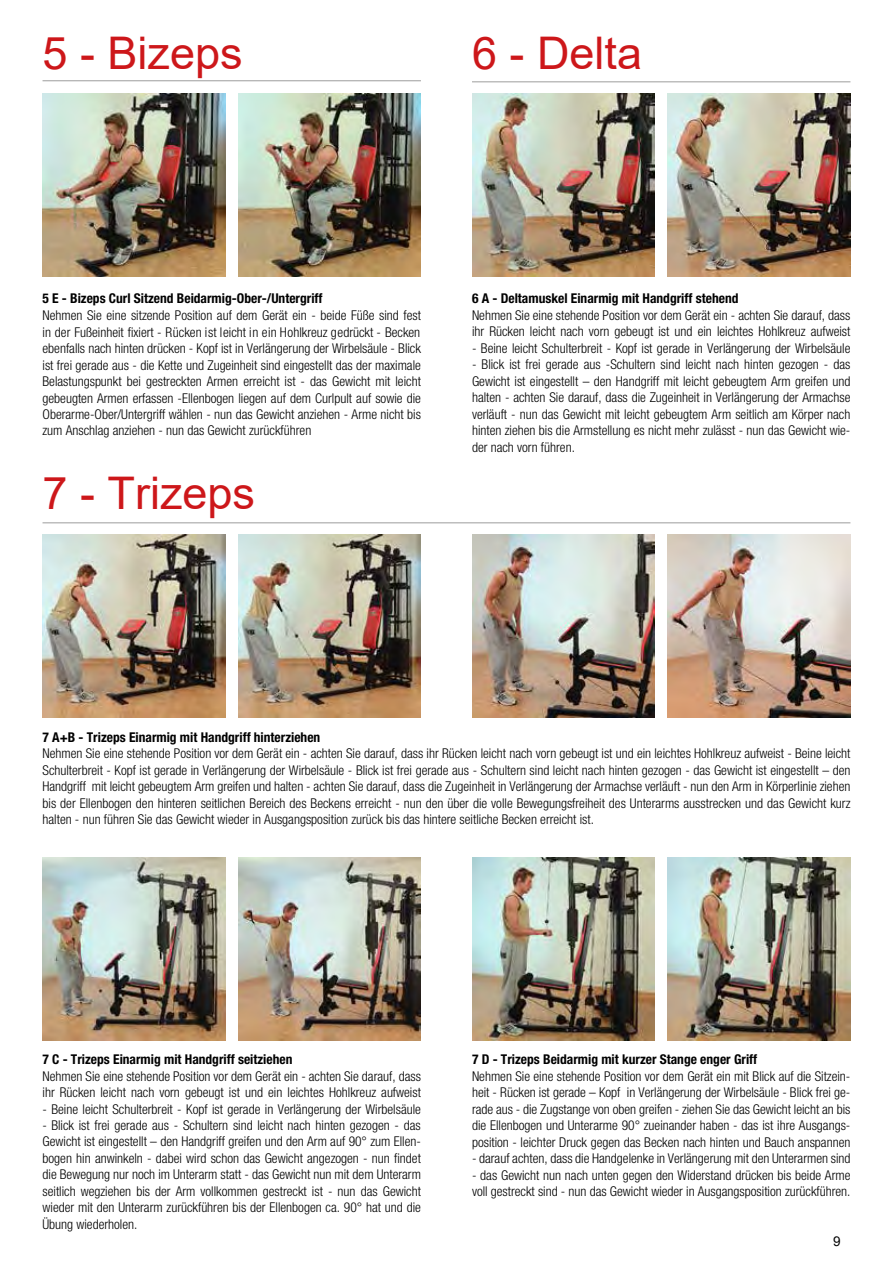
<style>
.page{position:relative;width:893px;height:1263px;background:#fff}
.page>*{position:absolute;margin:0;border:0;box-sizing:border-box;transform-origin:0 0}
.t1{font:45px "Arial";color:#cd171a}
.t2{font:300 condensed 13.5px/16.5px "Helvetica Neue";color:#000;text-align:justify}
.t3{font:700 condensed 13.5px "Helvetica Neue";color:#000}
.t4{font:13.5px "Arial";color:#000}
</style>
<div class="page">
<img style="left:238px;top:94px;width:183px;height:182px">
<img style="left:472px;top:94px;width:183px;height:182px">
<img style="left:668px;top:94px;width:182px;height:182px">
<hr style="left:472px;top:81px;width:378px;height:1px;background:#9d9d9c">
<hr style="left:43px;top:522px;width:807px;height:1px;background:#9d9d9c">
<img style="left:43px;top:534px;width:182px;height:183px">
<img style="left:238px;top:534px;width:183px;height:183px">
<img style="left:668px;top:534px;width:182px;height:183px">
<img style="left:472px;top:534px;width:183px;height:183px">
<hr style="left:43px;top:80px;width:378px;height:1px;background:#9d9d9c">
<img style="left:43px;top:858px;width:182px;height:182px">
<img style="left:238px;top:858px;width:183px;height:182px">
<img style="left:472px;top:858px;width:183px;height:182px">
<img style="left:668px;top:858px;width:182px;height:182px">
<img style="left:43px;top:94px;width:182px;height:182px">
<h1 class="t1" style="left:43px;top:22px;width:202px">5 - Bizeps</h1>
<h1 class="t1" style="left:472px;top:22px;width:172px">6 - Delta</h1>
<p class="t3" style="left:43px;top:290px;width:282px">5 E - Bizeps Curl Sitzend Beidarmig-Ober-/Untergriff</p>
<p class="t2" style="left:43px;top:307px;width:380px">Nehmen Sie eine sitzende Position auf dem Gerät ein - beide Füße sind fest in der Fußeinheit fixiert - Rücken ist leicht in ein Hohlkreuz gedrückt - Becken ebenfalls nach hinten drücken - Kopf ist in Verlängerung der Wirbelsäule - Blick ist frei gerade aus - die Kette und Zugeinheit sind eingestellt das der maximale Belastungspunkt bei gestreckten Armen erreicht ist - das Gewicht mit leicht gebeugten Armen erfassen -Ellenbogen liegen auf dem Curlpult auf sowie die Oberarme-Ober/Untergriff wählen - nun das Gewicht anziehen - Arme nicht bis zum Anschlag anziehen - nun das Gewicht zurückführen</p>
<h1 class="t1" style="left:43px;top:462px;width:214px">7 - Trizeps</h1>
<p class="t3" style="left:472px;top:290px;width:268px">6 A - Deltamuskel Einarmig mit Handgriff stehend</p>
<p class="t2" style="left:472px;top:307px;width:380px">Nehmen Sie eine stehende Position vor dem Gerät ein - achten Sie darauf, dass ihr Rücken leicht nach vorn gebeugt ist und ein leichtes Hohlkreuz aufweist</p>
<p class="t2" style="left:472px;top:340px;width:380px">- Beine leicht Schulterbreit - Kopf ist gerade in Verlängerung der Wirbelsäule</p>
<p class="t2" style="left:472px;top:356px;width:380px">- Blick ist frei gerade aus -Schultern sind leicht nach hinten gezogen - das Gewicht ist eingestellt – den Handgriff mit leicht gebeugtem Arm greifen und halten - achten Sie darauf, dass die Zugeinheit in Verlängerung der Armachse verläuft - nun das Gewicht mit leicht gebeugtem Arm seitlich am Körper nach hinten ziehen bis die Armstellung es nicht mehr zulässt - nun das Gewicht wie&shy;der nach vorn führen.</p>
<p class="t3" style="left:43px;top:729px;width:279px">7 A+B - Trizeps Einarmig mit Handgriff hinterziehen</p>
<p class="t2" style="left:43px;top:745px;width:809px">Nehmen Sie eine stehende Position vor dem Gerät ein - achten Sie darauf, dass ihr Rücken leicht nach vorn gebeugt ist und ein leichtes Hohlkreuz aufweist - Beine leicht Schulterbreit - Kopf ist gerade in Verlängerung der Wirbelsäule - Blick ist frei gerade aus - Schultern sind leicht nach hinten gezogen - das Gewicht ist eingestellt – den Handgriff mit leicht gebeugtem Arm greifen und halten - achten Sie darauf, dass die Zugeinheit in Verlängerung der Armachse verläuft - nun den Arm in Körperlinie ziehen bis der Ellenbogen den hinteren seitlichen Bereich des Beckens erreicht - nun den über die volle Bewegungsfreiheit des Unterarms ausstrecken und das Gewicht kurz halten - nun führen Sie das Gewicht wieder in Ausgangsposition zurück bis das hintere seitliche Becken erreicht ist.</p>
<p class="t3" style="left:43px;top:1051px;width:251px">7 C - Trizeps Einarmig mit Handgriff seitziehen</p>
<p class="t2" style="left:43px;top:1067px;width:380px">Nehmen Sie eine stehende Position vor dem Gerät ein - achten Sie darauf, dass ihr Rücken leicht nach vorn gebeugt ist und ein leichtes Hohlkreuz aufweist</p>
<p class="t2" style="left:43px;top:1100px;width:380px">- Beine leicht Schulterbreit - Kopf ist gerade in Verlängerung der Wirbelsäule</p>
<p class="t2" style="left:43px;top:1117px;width:380px">- Blick ist frei gerade aus - Schultern sind leicht nach hinten gezogen - das Gewicht ist eingestellt – den Handgriff greifen und den Arm auf 90° zum Ellen&shy;bogen hin anwinkeln - dabei wird schon das Gewicht angezogen - nun findet die Bewegung nur noch im Unterarm statt - das Gewicht nun mit dem Unterarm seitlich wegziehen bis der Arm vollkommen gestreckt ist - nun das Gewicht wieder mit den Unterarm zurückführen bis der Ellenbogen ca. 90° hat und die Übung wiederholen.</p>
<p class="t3" style="left:472px;top:1051px;width:287px">7 D - Trizeps Beidarmig mit kurzer Stange enger Griff</p>
<p class="t2" style="left:472px;top:1067px;width:380px">Nehmen Sie eine stehende Position vor dem Gerät ein mit Blick auf die Sitzein&shy;heit - Rücken ist gerade – Kopf in Verlängerung der Wirbelsäule - Blick frei ge&shy;rade aus - die Zugstange von oben greifen - ziehen Sie das Gewicht leicht an bis die Ellenbogen und Unterarme 90° zueinander haben - das ist ihre Ausgangs&shy;position - leichter Druck gegen das Becken nach hinten und Bauch anspannen</p>
<p class="t2" style="left:472px;top:1150px;width:380px">- darauf achten, dass die Handgelenke in Verlängerung mit den Unterarmen sind</p>
<p class="t2" style="left:472px;top:1166px;width:380px">- das Gewicht nun nach unten gegen den Widerstand drücken bis beide Arme voll gestreckt sind - nun das Gewicht wieder in Ausgangsposition zurückführen.</p>
<p class="t4" style="left:833px;top:1232px;width:9px">9</p>
</div>
